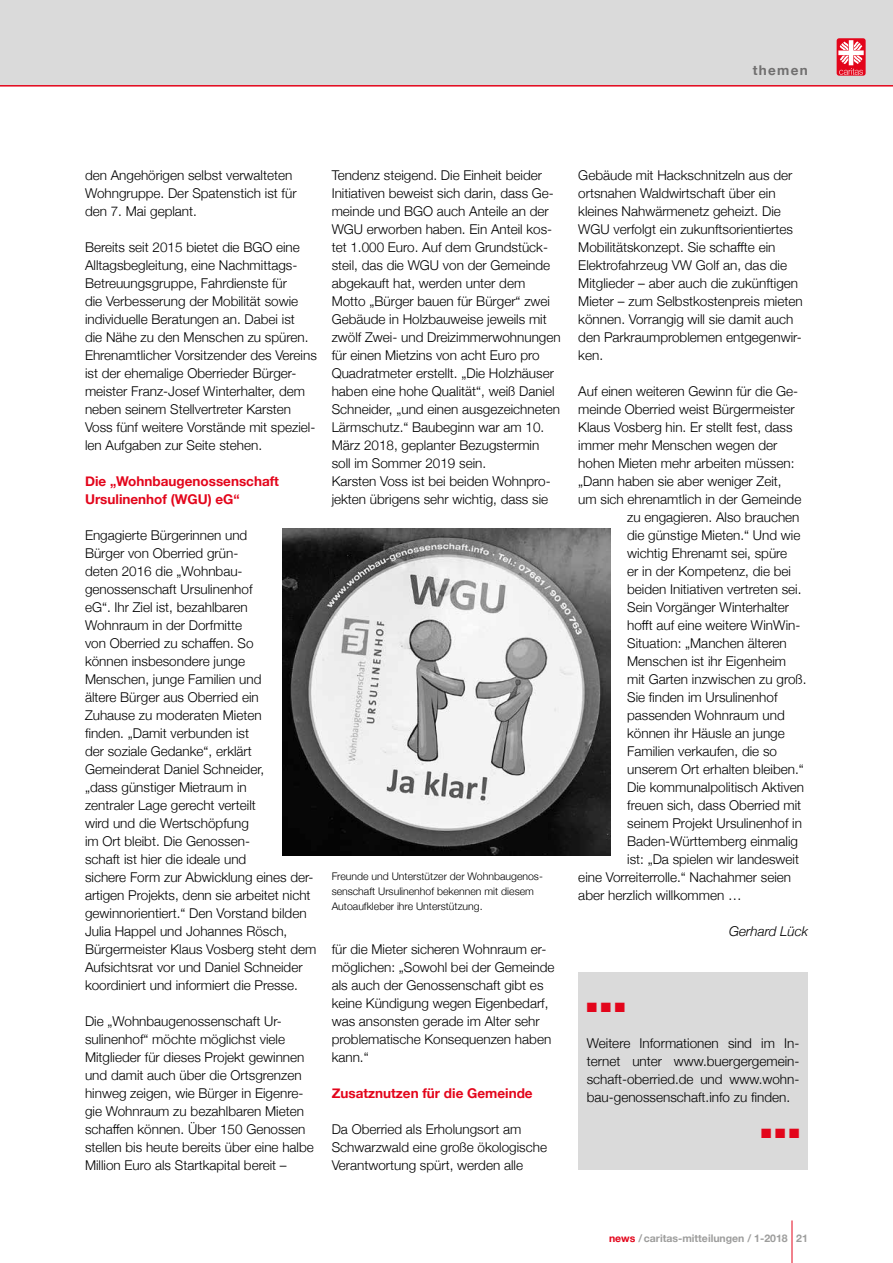
<style>
.page{position:relative;width:893px;height:1263px;background:#fff}
.page>*{position:absolute;margin:0;border:0;box-sizing:border-box;transform-origin:0 0}
.t1{font:300 13.5px/18px "Helvetica Neue";color:#000}
.t2{font:700 13.5px/18px "Helvetica Neue";color:#e3051b}
.t3{font:italic 300 13.5px "Helvetica Neue";color:#000}
.t4{font:700 13.5px "Helvetica Neue";letter-spacing:.1em;color:#706f6f}
.t5{font:13.5px "Zapf Dingbats ITC";color:#e3051b}
.t6{font:300 10.5px/15px "Helvetica Neue";color:#000}
.t7{font:700 10.5px "Helvetica Neue";color:#9d9d9c}
.s1{color:#e3051b}
</style>
<div class="page">
<img style="left:283px;top:528px;width:327px;height:328px">
<div style="left:0;top:0;width:893px;height:85px;background:#dadada"></div>
<div style="left:837px;top:38px;width:29px;height:38px;background:#e3051b;border-radius:3px"></div>
<svg style="left:838px;top:40px;width:26px;height:35px"></svg>
<hr style="left:792px;top:1220px;width:1px;height:43px;background:#e3051b">
<hr style="left:0;top:85px;width:893px;height:2px;background:#e3051b">
<div style="left:578px;top:972px;width:230px;height:198px;background:#dadada"></div>
<p class="t4" style="left:753px;top:60px;width:57px">themen</p>
<p class="t1" style="left:85px;top:165px;width:213px">den Angehörigen selbst verwalteten<br>Wohngruppe. Der Spatenstich ist für den 7. Mai geplant.</p>
<p class="t1" style="left:85px;top:237px;width:233px">Bereits seit 2015 bietet die BGO eine Alltagsbegleitung, eine Nachmittags-Betreuungsgruppe, Fahrdienste für<br>die Verbesserung der Mobilität sowie individuelle Beratungen an. Dabei ist<br>die Nähe zu den Menschen zu spüren.<br>Ehrenamtlicher Vorsitzender des Vereins ist der ehemalige Oberrieder Bürger&shy;meister Franz-Josef Winterhalter, dem neben seinem Stellvertreter Karsten Voss fünf weitere Vorstände mit speziel&shy;len Aufgaben zur Seite stehen.</p>
<p class="t2" style="left:85px;top:472px;width:195px">Die „Wohnbaugenossenschaft<br>Ursulinenhof (WGU) eG“</p>
<p class="t1" style="left:85px;top:525px;width:233px">Engagierte Bürgerinnen und<br>Bürger von Oberried grün-<br>deten 2016 die „Wohnbau&shy;genossenschaft Ursulinenhof<br>eG“. Ihr Ziel ist, bezahlbaren<br>Wohnraum in der Dorfmitte<br>von Oberried zu schaffen. So<br>können insbesondere junge<br>Menschen, junge Familien und<br>ältere Bürger aus Oberried ein<br>Zuhause zu moderaten Mieten<br>finden. „Damit verbunden ist<br>der soziale Gedanke“, erklärt<br>Gemeinderat Daniel Schneider,<br>„dass günstiger Mietraum in<br>zentraler Lage gerecht verteilt<br>wird und die Wertschöpfung<br>im Ort bleibt. Die Genossen-<br>schaft ist hier die ideale und<br>sichere Form zur Abwicklung eines der&shy;artigen Projekts, denn sie arbeitet nicht gewinnorientiert.“ Den Vorstand bilden<br>Julia Happel und Johannes Rösch,<br>Bürgermeister Klaus Vosberg steht dem<br>Aufsichtsrat vor und Daniel Schneider koordiniert und informiert die Presse.</p>
<p class="t1" style="left:85px;top:1011px;width:230px">Die „Wohnbaugenossenschaft Ur&shy;sulinenhof“ möchte möglichst viele Mitglieder für dieses Projekt gewinnen und damit auch über die Ortsgrenzen hinweg zeigen, wie Bürger in Eigenre&shy;gie Wohnraum zu bezahlbaren Mieten schaffen können. Über 150 Genossen stellen bis heute bereits über eine halbe Million Euro als Startkapital bereit –</p>
<p class="t1" style="left:332px;top:165px;width:231px">Tendenz steigend. Die Einheit beider Initiativen beweist sich darin, dass Ge&shy;meinde und BGO auch Anteile an der WGU erworben haben. Ein Anteil kos&shy;tet 1.000 Euro. Auf dem Grundstück&shy;steil, das die WGU von der Gemeinde abgekauft hat, werden unter dem Motto „Bürger bauen für Bürger“ zwei Gebäude in Holzbauweise jeweils mit zwölf Zwei- und Dreizimmerwohnungen für einen Mietzins von acht Euro pro Quadratmeter erstellt. „Die Holzhäuser haben eine hohe Qualität“, weiß Daniel Schneider, „und einen ausgezeichneten Lärmschutz.“ Baubeginn war am 10.<br>März 2018, geplanter Bezugstermin soll im Sommer 2019 sein.<br>Karsten Voss ist bei beiden Wohnpro&shy;jekten übrigens sehr wichtig, dass sie</p>
<p class="t6" style="left:332px;top:868px;width:213px">Freunde und Unterstützer der Wohnbaugenos&shy;senschaft Ursulinenhof bekennen mit diesem<br>Autoaufkleber ihre Unterstützung.</p>
<p class="t1" style="left:332px;top:939px;width:224px">für die Mieter sicheren Wohnraum er&shy;möglichen: „Sowohl bei der Gemeinde als auch der Genossenschaft gibt es keine Kündigung wegen Eigenbedarf, was ansonsten gerade im Alter sehr problematische Konsequenzen haben kann.“</p>
<p class="t2" style="left:332px;top:1084px;width:202px">Zusatznutzen für die Gemeinde</p>
<p class="t1" style="left:332px;top:1119px;width:217px">Da Oberried als Erholungsort am<br>Schwarzwald eine große ökologische<br>Verantwortung spürt, werden alle</p>
<p class="t1" style="left:578px;top:165px;width:226px">Gebäude mit Hackschnitzeln aus der ortsnahen Waldwirtschaft über ein kleines Nahwärmenetz geheizt. Die WGU verfolgt ein zukunftsorientiertes Mobilitätskonzept. Sie schaffte ein Elektrofahrzeug VW Golf an, das die Mitglieder – aber auch die zukünftigen Mieter – zum Selbstkostenpreis mieten können. Vorrangig will sie damit auch den Parkraumproblemen entgegenwir&shy;ken.</p>
<p class="t1" style="left:578px;top:381px;width:221px">Auf einen weiteren Gewinn für die Ge-</p>
<p class="t1" style="left:578px;top:399px;width:218px">meinde Oberried weist Bürgermeister</p>
<p class="t1" style="left:578px;top:417px;width:216px">Klaus Vosberg hin. Er stellt fest, dass</p>
<p class="t1" style="left:578px;top:435px;width:201px">immer mehr Menschen wegen der</p>
<p class="t1" style="left:578px;top:453px;width:218px">hohen Mieten mehr arbeiten müssen:</p>
<p class="t1" style="left:578px;top:471px;width:205px">„Dann haben sie aber weniger Zeit,</p>
<p class="t1" style="left:578px;top:489px;width:225px">um sich ehrenamtlich in der Gemeinde</p>
<p class="t1" style="left:627px;top:507px;width:174px">zu engagieren. Also brauchen</p>
<p class="t1" style="left:627px;top:525px;width:175px">die günstige Mieten.“ Und wie</p>
<p class="t1" style="left:627px;top:543px;width:162px">wichtig Ehrenamt sei, spüre</p>
<p class="t1" style="left:627px;top:561px;width:165px">er in der Kompetenz, die bei</p>
<p class="t1" style="left:627px;top:579px;width:176px">beiden Initiativen vertreten sei.</p>
<p class="t1" style="left:627px;top:597px;width:163px">Sein Vorgänger Winterhalter</p>
<p class="t1" style="left:627px;top:615px;width:175px">hofft auf eine weitere WinWin-</p>
<p class="t1" style="left:627px;top:633px;width:161px">Situation: „Manchen älteren</p>
<p class="t1" style="left:627px;top:651px;width:160px">Menschen ist ihr Eigenheim</p>
<p class="t1" style="left:627px;top:669px;width:181px">mit Garten inzwischen zu groß.</p>
<p class="t1" style="left:627px;top:687px;width:152px">Sie finden im Ursulinenhof</p>
<p class="t1" style="left:627px;top:705px;width:159px">passenden Wohnraum und</p>
<p class="t1" style="left:627px;top:723px;width:159px">können ihr Häusle an junge</p>
<p class="t1" style="left:627px;top:741px;width:151px">Familien verkaufen, die so</p>
<p class="t1" style="left:627px;top:759px;width:178px">unserem Ort erhalten bleiben.“</p>
<p class="t1" style="left:627px;top:777px;width:178px">Die kommunalpolitisch Aktiven</p>
<p class="t1" style="left:627px;top:795px;width:176px">freuen sich, dass Oberried mit</p>
<p class="t1" style="left:627px;top:813px;width:176px">seinem Projekt Ursulinenhof in</p>
<p class="t1" style="left:627px;top:831px;width:172px">Baden-Württemberg einmalig</p>
<p class="t1" style="left:627px;top:849px;width:173px">ist: „Da spielen wir landesweit</p>
<p class="t1" style="left:578px;top:867px;width:214px">eine Vorreiterrolle.“ Nachahmer seien</p>
<p class="t1" style="left:578px;top:885px;width:165px">aber herzlich willkommen …</p>
<p class="t3" style="left:729px;top:920px;width:80px">Gerhard Lück</p>
<p class="t5" style="left:587px;top:1000px;width:40px">■ ■ ■</p>
<p class="t1" style="left:587px;top:1033px;width:214px;text-align:justify">Weitere Informationen sind im In&shy;ternet unter www.buergergemein&shy;schaft-oberried.de und www.wohn&shy;bau-genossenschaft.info zu finden.</p>
<p class="t5" style="left:761px;top:1126px;width:40px">■ ■ ■</p>
<p class="t7" style="left:609px;top:1230px;width:200px"><span class="s1">news</span> / caritas-mitteilungen / 1-2018 21</p>
</div>
